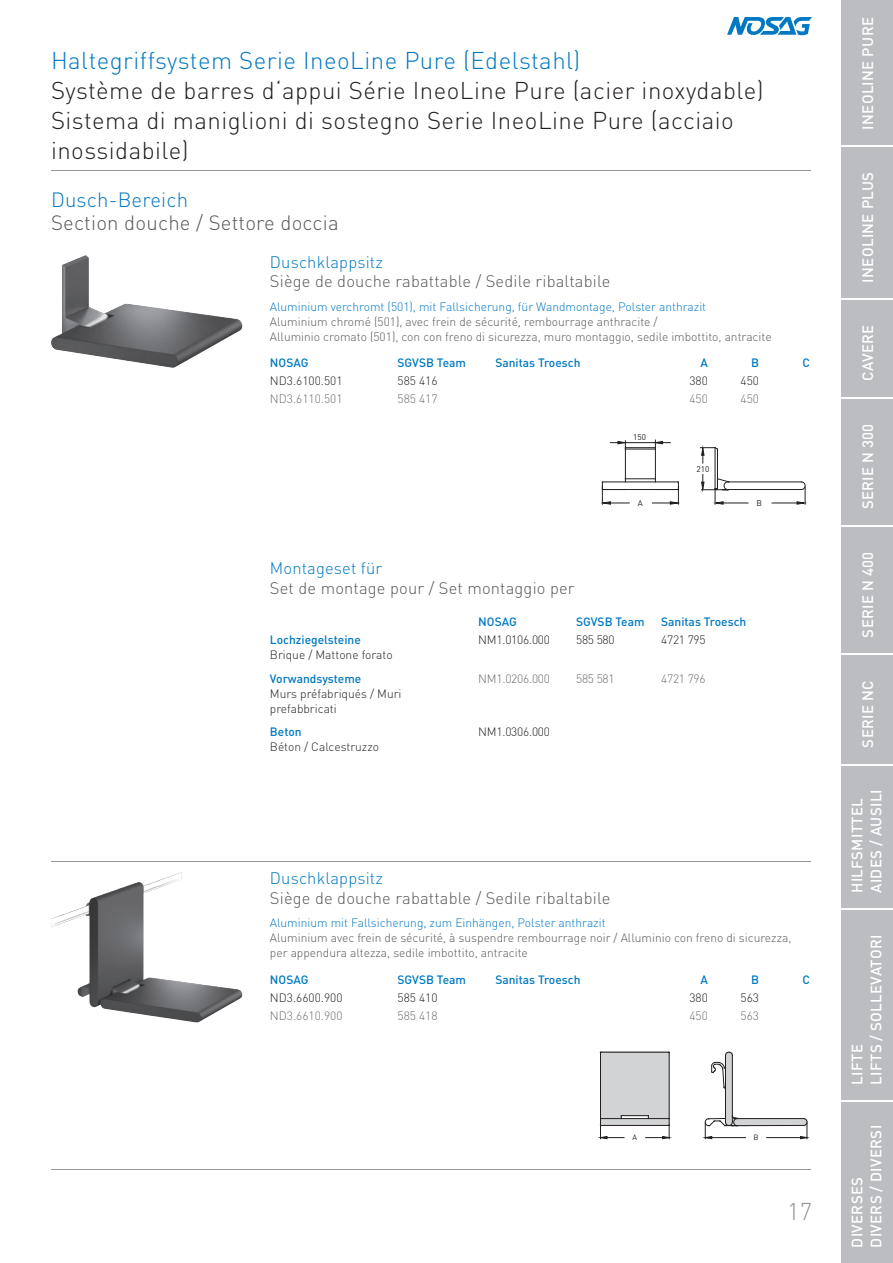
<style>
.page{position:relative;width:893px;height:1263px;background:#fff}
.page>*{position:absolute;margin:0;border:0;box-sizing:border-box;transform-origin:0 0}
.Haupttitel_T{font:300 24px/30px "DINOT";letter-spacing:.02em;color:#231f20}
.Haupttitel{font:300 24px "DINOT";letter-spacing:.02em;color:#0079c2}
.t1{font:300 24px "DINOT";color:#939598}
.Bereich_T{font:300 20.4px "DINOT";letter-spacing:.01em;color:#57585a}
.Bereich{font:300 20.4px "DINOT";letter-spacing:.01em;color:#0079c2}
.Produkttitel_T{font:300 16.5px "DINOT";letter-spacing:.01em;color:#57585a}
.Produkttitel{font:300 16.5px "DINOT";letter-spacing:.01em;color:#0079c2}
.t2{font:500 15px/19.2px "DINOT";letter-spacing:.02em;color:#fff}
.Lauftext_T{font:300 12px/15px "DINOT";color:#57585a}
.Lauftext{font:300 12px "DINOT";color:#0079c2}
.MsetTabellenkopf{font:300 12px/15px "DINOT";color:#231f20}
.Tabellentitel{font:500 12px "DINOT";color:#0079c2}
.MsetTabellentext{font:300 12px "DINOT";letter-spacing:-.02em;color:#231f20}
.Tabellentext{font:300 12px "DINOT";color:#231f20}
.Tabellentext_grau{font:300 12px "DINOT";color:#6c6d70}
.MsetTabellentext-2{font:300 12px "DINOT";letter-spacing:-.02em;color:#6c6d70}
.Tabellentext_R{font:300 12px "DINOT";color:#231f20}
.Tabellentext_R_grau{font:300 12px "DINOT";color:#6c6d70}
.Tabellentitel_R{font:500 12px "DINOT";color:#0079c2}
.t3{font:8.25px "DINOT";color:#231f20}
.pageItem_1646{font:7.65px "DINOT";color:#231f20}
.s1{font-weight:500;color:#0079c2}
</style>
<div class="page">
<svg style="left:727px;top:17px;width:85px;height:19px"></svg>
<div style="left:842px;top:0;width:51px;height:1263px;background:#bcbdc0"></div>
<hr style="left:842px;top:1100px;width:51px;height:1px;background:#fff">
<hr style="left:842px;top:764px;width:51px;height:2px;background:#fff">
<hr style="left:842px;top:908px;width:51px;height:2px;background:#fff">
<hr style="left:842px;top:653px;width:51px;height:2px;background:#fff">
<hr style="left:842px;top:525px;width:51px;height:2px;background:#fff">
<hr style="left:842px;top:397px;width:51px;height:1px;background:#fff">
<hr style="left:842px;top:298px;width:51px;height:1px;background:#fff">
<hr style="left:842px;top:145px;width:51px;height:1px;background:#fff">
<hr style="left:51px;top:170px;width:759px;height:1px;background:#939598">
<hr style="left:51px;top:861px;width:759px;height:1px;background:#939598">
<hr style="left:603px;top:482px;width:75px;height:1px;background:#231f20">
<hr style="left:625px;top:489px;width:53px;height:1px;background:#231f20">
<hr style="left:655px;top:449px;width:1px;height:30px;background:#231f20">
<hr style="left:625px;top:449px;width:1px;height:30px;background:#231f20">
<hr style="left:625px;top:449px;width:30px;height:1px;background:#231f20">
<hr style="left:625px;top:447px;width:30px;height:1px;background:#231f20">
<hr style="left:625px;top:478px;width:30px;height:1px;background:#231f20">
<hr style="left:728px;top:482px;width:73px;height:1px;background:#231f20">
<hr style="left:728px;top:489px;width:73px;height:1px;background:#231f20">
<svg style="left:772px;top:481px;width:35px;height:24px"></svg>
<hr style="left:717px;top:449px;width:1px;height:40px;background:#231f20">
<hr style="left:715px;top:448px;width:1px;height:41px;background:#231f20">
<svg style="left:652px;top:479px;width:28px;height:26px"></svg>
<svg style="left:600px;top:479px;width:29px;height:26px"></svg>
<svg style="left:610px;top:441px;width:17px;height:8px"></svg>
<svg style="left:653px;top:440px;width:17px;height:9px"></svg>
<hr style="left:625px;top:442px;width:30px;height:1px;background:#231f20">
<svg style="left:701px;top:474px;width:47px;height:31px"></svg>
<svg style="left:700px;top:445px;width:18px;height:18px"></svg>
<img style="left:51px;top:255px;width:191px;height:113px">
<hr style="left:51px;top:1169px;width:759px;height:1px;background:#939598">
<svg style="left:704px;top:1052px;width:105px;height:87px"></svg>
<hr style="left:737px;top:1125px;width:66px;height:1px;background:#231f20">
<svg style="left:599px;top:1052px;width:73px;height:87px"></svg>
<img style="left:51px;top:872px;width:192px;height:151px">
<p class="Haupttitel" style="left:51px;top:46px;width:531px">Haltegriffsystem Serie IneoLine Pure (Edelstahl)</p>
<p class="Haupttitel_T" style="left:51px;top:75px;width:714px">Système de barres d‘appui Série IneoLine Pure (acier inoxydable)<br>Sistema di maniglioni di sostegno Serie IneoLine Pure (acciaio inossidabile)</p>
<p class="Bereich" style="left:51px;top:187px;width:139px">Dusch-Bereich</p>
<p class="Bereich_T" style="left:51px;top:210px;width:289px">Section douche / Settore doccia</p>
<p class="Produkttitel" style="left:270px;top:252px;width:114px">Duschklappsitz</p>
<p class="Produkttitel_T" style="left:270px;top:271px;width:342px">Siège de douche rabattable / Sedile ribaltabile</p>
<p class="Lauftext" style="left:270px;top:299px;width:438px">Aluminium verchromt (501), mit Fallsicherung, für Wandmontage, Polster anthrazit</p>
<p class="Lauftext_T" style="left:270px;top:314px;width:503px">Aluminium chromé (501), avec frein de sécurité, rembourrage anthracite /<br>Alluminio cromato (501), con con freno di sicurezza, muro montaggio, sedile imbottito, antracite</p>
<p class="Tabellentitel" style="left:270px;top:355px;width:40px">NOSAG</p>
<p class="Tabellentext" style="left:270px;top:374px;width:74px">ND3.6100.501</p>
<p class="Tabellentext_grau" style="left:270px;top:392px;width:74px">ND3.6110.501</p>
<p class="Tabellentitel" style="left:397px;top:355px;width:70px">SGVSB Team</p>
<p class="Tabellentext" style="left:397px;top:374px;width:42px">585 416</p>
<p class="Tabellentext_grau" style="left:397px;top:392px;width:42px">585 417</p>
<p class="Tabellentitel" style="left:495px;top:355px;width:87px">Sanitas Troesch</p>
<p class="Tabellentitel_R" style="left:700px;top:355px;width:9px">A</p>
<p class="Tabellentext_R" style="left:689px;top:374px;width:20px">380</p>
<p class="Tabellentext_R_grau" style="left:689px;top:392px;width:20px">450</p>
<p class="Tabellentitel_R" style="left:751px;top:355px;width:9px">B</p>
<p class="Tabellentext_R" style="left:740px;top:374px;width:20px">450</p>
<p class="Tabellentext_R_grau" style="left:740px;top:392px;width:20px">450</p>
<p class="t3" style="left:633px;top:432px;width:14px">150</p>
<p class="t3" style="left:697px;top:464px;width:14px">210</p>
<p class="t3" style="left:638px;top:498px;width:7px">A</p>
<p class="t3" style="left:756px;top:498px;width:7px">B</p>
<p class="Produkttitel" style="left:270px;top:558px;width:114px">Montageset für</p>
<p class="Produkttitel_T" style="left:270px;top:578px;width:306px">Set de montage pour / Set montaggio per</p>
<p class="Tabellentitel" style="left:478px;top:614px;width:40px">NOSAG</p>
<p class="Tabellentitel" style="left:576px;top:614px;width:70px">SGVSB Team</p>
<p class="Tabellentitel" style="left:661px;top:614px;width:87px">Sanitas Troesch</p>
<p class="MsetTabellentext" style="left:478px;top:633px;width:73px">NM1.0106.000</p>
<p class="MsetTabellentext-2" style="left:478px;top:671px;width:73px">NM1.0206.000</p>
<p class="MsetTabellentext" style="left:576px;top:633px;width:40px">585 580</p>
<p class="MsetTabellentext-2" style="left:576px;top:671px;width:40px">585 581</p>
<p class="MsetTabellentext" style="left:661px;top:633px;width:46px">4721 795</p>
<p class="MsetTabellentext-2" style="left:661px;top:671px;width:46px">4721 796</p>
<p class="MsetTabellenkopf" style="left:270px;top:632px;width:124px"><span class="s1">Lochziegelsteine<br></span>Brique / Mattone forato</p>
<p class="MsetTabellenkopf" style="left:270px;top:671px;width:133px"><span class="s1">Vorwandsysteme<br></span>Murs préfabriqués / Muri prefabbricati</p>
<p class="MsetTabellenkopf" style="left:270px;top:724px;width:111px"><span class="s1">Beton<br></span>Béton / Calcestruzzo</p>
<p class="MsetTabellentext" style="left:478px;top:725px;width:73px">NM1.0306.000</p>
<p class="Tabellentitel_R" style="left:802px;top:355px;width:9px">C</p>
<p class="Produkttitel" style="left:270px;top:868px;width:114px">Duschklappsitz</p>
<p class="Produkttitel_T" style="left:270px;top:888px;width:342px">Siège de douche rabattable / Sedile ribaltabile</p>
<p class="Lauftext" style="left:270px;top:915px;width:337px">Aluminium mit Fallsicherung, zum Einhängen, Polster anthrazit</p>
<p class="Lauftext_T" style="left:270px;top:930px;width:523px">Aluminium avec frein de sécurité, à suspendre rembourrage noir / Alluminio con freno di sicurezza, per appendura altezza, sedile imbottito, antracite</p>
<p class="Tabellentitel" style="left:270px;top:972px;width:40px">NOSAG</p>
<p class="Tabellentext" style="left:270px;top:990px;width:74px">ND3.6600.900</p>
<p class="Tabellentext_grau" style="left:270px;top:1008px;width:74px">ND3.6610.900</p>
<p class="Tabellentitel" style="left:397px;top:972px;width:70px">SGVSB Team</p>
<p class="Tabellentext" style="left:397px;top:990px;width:42px">585 410</p>
<p class="Tabellentext_grau" style="left:397px;top:1008px;width:42px">585 418</p>
<p class="Tabellentitel" style="left:495px;top:972px;width:87px">Sanitas Troesch</p>
<p class="Tabellentitel_R" style="left:700px;top:972px;width:9px">A</p>
<p class="Tabellentext_R" style="left:689px;top:990px;width:20px">380</p>
<p class="Tabellentext_R_grau" style="left:689px;top:1008px;width:20px">450</p>
<p class="Tabellentitel_R" style="left:751px;top:972px;width:9px">B</p>
<p class="Tabellentext_R" style="left:740px;top:990px;width:20px">563</p>
<p class="Tabellentext_R_grau" style="left:740px;top:1008px;width:20px">563</p>
<p class="Tabellentitel_R" style="left:802px;top:972px;width:9px">C</p>
<p class="pageItem_1646" style="left:632px;top:1133px;width:6px">A</p>
<p class="pageItem_1646" style="left:754px;top:1133px;width:7px">B</p>
<h1 class="t1" style="left:787px;top:1196px;width:26px">17</h1>
<p class="t2" style="left:858px;top:130px;width:114px;rotate:-90deg">INEOLINE PURE</p>
<p class="t2" style="left:858px;top:282px;width:112px;rotate:-90deg">INEOLINE PLUS</p>
<p class="t2" style="left:858px;top:381px;width:57px;rotate:-90deg">CAVERE</p>
<p class="t2" style="left:858px;top:509px;width:87px;rotate:-90deg">SERIE N 300</p>
<p class="t2" style="left:858px;top:637px;width:87px;rotate:-90deg">SERIE N 400</p>
<p class="t2" style="left:858px;top:747px;width:68px;rotate:-90deg">SERIE NC</p>
<p class="t2" style="left:847px;top:893px;width:105px;rotate:-90deg">HILFSMITTEL<br>AIDES / AUSILI</p>
<p class="t2" style="left:847px;top:1085px;width:152px;rotate:-90deg">LIFTE<br>LIFTS / SOLLEVATORI</p>
<p class="t2" style="left:847px;top:1247px;width:124px;rotate:-90deg">DIVERSES<br>DIVERS / DIVERSI</p>
</div>
